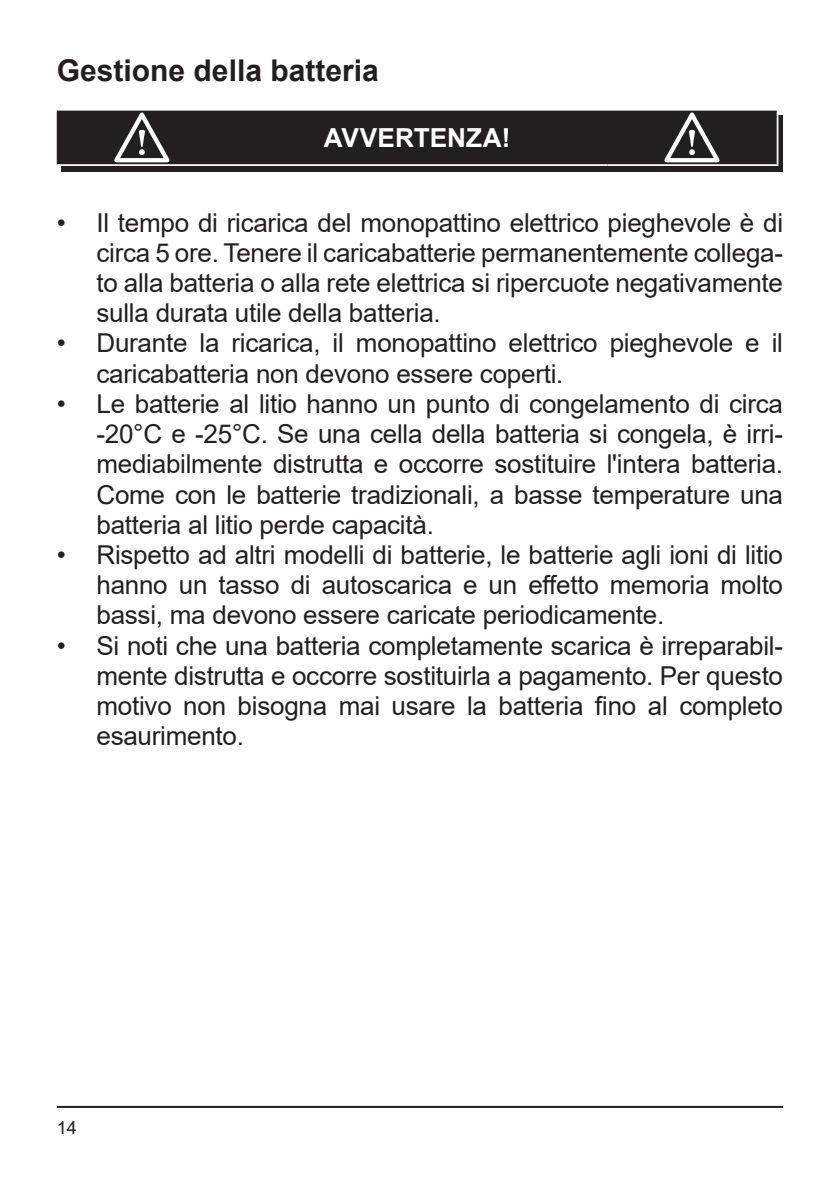
<style>
.page{position:relative;width:840px;height:1191px;background:#fff}
.page>*{position:absolute;margin:0;border:0;box-sizing:border-box;transform-origin:0 0}
.t1{font:700 30px "Arial";color:#231f20}
.t2{font:700 26.2px "Arial";color:#fff}
.t3{font:26px/30.2px "Arial";letter-spacing:-.01em;color:#231f20;text-align:justify}
.t4{font:18px "Arial";color:#231f20}
</style>
<div class="page">
<hr style="left:57px;top:1106px;width:725px;height:2px;background:#231f20">
<div style="left:62px;top:116px;width:720px;height:56px;background:#231f20"></div>
<hr style="left:776px;top:111px;width:2px;height:53px;background:#fff">
<hr style="left:57px;top:164px;width:170px;height:2px;background:#fff">
<hr style="left:227px;top:164px;width:380px;height:2px;background:#fff">
<hr style="left:607px;top:164px;width:171px;height:2px;background:#fff">
<svg style="left:57px;top:110px;width:720px;height:55px"></svg>
<p class="t1" style="left:57px;top:49px;width:323px">Gestione della batteria</p>
<p class="t2" style="left:324px;top:119px;width:188px">AVVERTENZA!</p>
<p class="t3" style="left:96px;top:207px;width:687px;text-indent:-40px">• Il tempo di ricarica del monopattino elettrico pieghevole è di circa 5 ore. Tenere il caricabatterie permanentemente collega&shy;to alla batteria o alla rete elettrica si ripercuote negativamente sulla durata utile della batteria.</p>
<p class="t3" style="left:96px;top:328px;width:687px;text-indent:-40px">• Durante la ricarica, il monopattino elettrico pieghevole e il caricabatteria non devono essere coperti.</p>
<p class="t3" style="left:96px;top:388px;width:687px;text-indent:-40px">• Le batterie al litio hanno un punto di congelamento di circa -20°C e -25°C. Se una cella della batteria si congela, è irri&shy;mediabilmente distrutta e occorre sostituire l'intera batteria.<br>Come con le batterie tradizionali, a basse temperature una batteria al litio perde capacità.</p>
<p class="t3" style="left:96px;top:539px;width:687px;text-indent:-40px">• Rispetto ad altri modelli di batterie, le batterie agli ioni di litio hanno un tasso di autoscarica e un effetto memoria molto bassi, ma devono essere caricate periodicamente.</p>
<p class="t3" style="left:96px;top:630px;width:687px;text-indent:-40px">• Si noti che una batteria completamente scarica è irreparabil&shy;mente distrutta e occorre sostituirla a pagamento. Per questo motivo non bisogna mai usare la batteria fino al completo esaurimento.</p>
<p class="t4" style="left:57px;top:1115px;width:22px">14</p>
</div>
